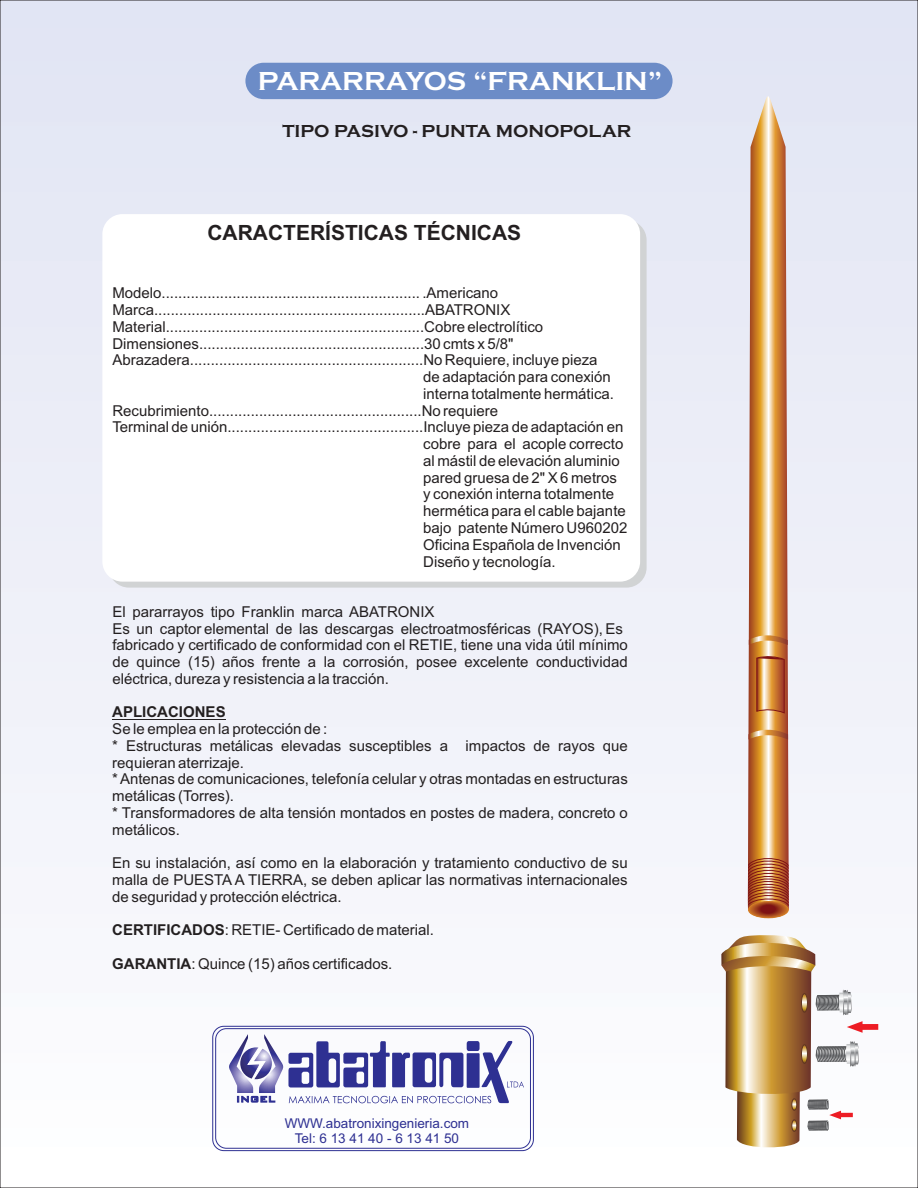
<style>
.page{position:relative;width:918px;height:1188px;background:#fff}
.page>*{position:absolute;margin:0;border:0;box-sizing:border-box;transform-origin:0 0}
.t1{font:700 27px "Copperplate Gothic";color:#fff}
.t2{font:700 21px "Arial";color:#231f20}
.t3{font:700 18px "Copperplate Gothic";color:#231f20}
.t4{font:15px/16.8px "Arial";color:#231f20}
.t5{font:700 15px "Arial";color:#231f20}
.t6{font:13.5px/15.1px "Arial";color:#2e3092;text-align:center}
.s1{font-weight:700}
</style>
<div class="page">
<div style="left:0;top:0;width:918px;height:1188px;background:linear-gradient(to bottom,#e1e4f3,#fdfdfe)"></div>
<div style="left:749px;top:902px;width:39px;height:16px;background:#ce7726;border-radius:50%"></div>
<div style="left:750px;top:902px;width:37px;height:16px;background:#c97226;border-radius:50%"></div>
<div style="left:750px;top:902px;width:36px;height:15px;background:#c56d25;border-radius:50%"></div>
<div style="left:751px;top:902px;width:35px;height:15px;background:#bf6624;border-radius:50%"></div>
<div style="left:752px;top:902px;width:33px;height:15px;background:#be6224;border-radius:50%"></div>
<div style="left:752px;top:902px;width:32px;height:15px;background:#b85d23;border-radius:50%"></div>
<div style="left:753px;top:903px;width:31px;height:13px;background:#b45823;border-radius:50%"></div>
<div style="left:753px;top:903px;width:30px;height:13px;background:#b05322;border-radius:50%"></div>
<div style="left:754px;top:903px;width:29px;height:13px;background:#aa4d21;border-radius:50%"></div>
<div style="left:755px;top:903px;width:27px;height:13px;background:#a54820;border-radius:50%"></div>
<div style="left:755px;top:903px;width:26px;height:12px;background:#a2441f;border-radius:50%"></div>
<div style="left:756px;top:904px;width:25px;height:11px;background:#9f3f1e;border-radius:50%"></div>
<div style="left:756px;top:904px;width:24px;height:11px;background:#9a3a1d;border-radius:50%"></div>
<div style="left:757px;top:904px;width:22px;height:11px;background:#97351c;border-radius:50%"></div>
<div style="left:758px;top:904px;width:21px;height:10px;background:#91301a;border-radius:50%"></div>
<div style="left:759px;top:904px;width:19px;height:10px;background:#892417;border-radius:50%"></div>
<div style="left:759px;top:905px;width:18px;height:9px;background:#871f17;border-radius:50%"></div>
<div style="left:760px;top:905px;width:16px;height:9px;background:#841915;border-radius:50%"></div>
<div style="left:761px;top:905px;width:15px;height:8px;background:#7e1214;border-radius:50%"></div>
<svg style="left:748px;top:95px;width:41px;height:817px;background:#d29760"></svg>
<svg style="left:721px;top:935px;width:157px;height:215px"></svg>
<svg style="left:228px;top:1034px;width:296px;height:69px"></svg>
<div style="left:213px;top:1026px;width:321px;height:125px;border:1px solid #2e3092;border-radius:11px"></div>
<div style="left:216px;top:1028px;width:315px;height:120px;border:1px solid #2e3092;border-radius:11px"></div>
<div style="left:245px;top:63px;width:428px;height:36px;background:#6c8cc7;border-radius:18px"></div>
<div style="left:109px;top:220px;width:538px;height:368px;background:#d1d3d4;border-radius:20px"></div>
<div style="left:102px;top:214px;width:538px;height:368px;background:#fff;border-radius:20px"></div>
<hr style="left:112px;top:719px;width:114px;height:1px;background:#231f20">
<h1 class="t1" style="left:258px;top:65px;width:406px">PARARRAYOS “FRANKLIN”</h1>
<p class="t3" style="left:282px;top:120px;width:350px">TIPO PASIVO - PUNTA MONOPOLAR</p>
<h2 class="t2" style="left:207px;top:225px;width:315px">CARACTERÍSTICAS TÉCNICAS</h2>
<p class="t4" style="left:112px;top:286px;width:387px">Modelo.............................................................. .Americano</p>
<p class="t4" style="left:112px;top:303px;width:400px">Marca.................................................................ABATRONIX</p>
<p class="t4" style="left:112px;top:320px;width:432px">Material..............................................................Cobre electrolítico</p>
<p class="t4" style="left:112px;top:336px;width:403px">Dimensiones......................................................30 cmts x 5/8"</p>
<p class="t4" style="left:112px;top:353px;width:487px">Abrazadera........................................................No Requiere, incluye pieza</p>
<p class="t4" style="left:423px;top:370px;width:189px">de adaptación para conexión</p>
<p class="t4" style="left:423px;top:387px;width:192px">interna totalmente hermática.</p>
<p class="t4" style="left:112px;top:403px;width:387px">Recubrimiento...................................................No requiere</p>
<p class="t4" style="left:112px;top:420px;width:513px">Terminal de unión...............................................Incluye pieza de adaptación en</p>
<p class="t4" style="left:423px;top:437px;width:202px">cobre para el acople correcto</p>
<p class="t4" style="left:423px;top:454px;width:198px">al mástil de elevación aluminio</p>
<p class="t4" style="left:423px;top:470px;width:195px">pared gruesa de 2" X 6 metros</p>
<p class="t4" style="left:423px;top:487px;width:192px">y conexión interna totalmente</p>
<p class="t4" style="left:423px;top:504px;width:204px">hermética para el cable bajante</p>
<p class="t4" style="left:423px;top:521px;width:206px">bajo patente Número U960202</p>
<p class="t4" style="left:423px;top:537px;width:199px">Oficina Española de Invención</p>
<p class="t4" style="left:423px;top:554px;width:134px">Diseño y tecnología.</p>
<p class="t4" style="left:112px;top:605px;width:517px">El pararrayos tipo Franklin marca ABATRONIX<br>Es un captor elemental de las descargas electroatmosféricas (RAYOS), Es fabricado y certificado de conformidad con el RETIE, tiene una vida útil mínimo de quince (15) años frente a la corrosión, posee excelente conductividad eléctrica, dureza y resistencia a la tracción.</p>
<p class="t5" style="left:112px;top:706px;width:115px">APLICACIONES</p>
<p class="t4" style="left:112px;top:722px;width:517px">Se le emplea en la protección de :<br>* Estructuras metálicas elevadas susceptibles a impactos de rayos que requieran aterrizaje.<br>* Antenas de comunicaciones, telefonía celular y otras montadas en estructuras metálicas (Torres).<br>* Transformadores de alta tensión montados en postes de madera, concreto o metálicos.</p>
<p class="t4" style="left:112px;top:856px;width:517px;text-align:justify">En su instalación, así como en la elaboración y tratamiento conductivo de su malla de PUESTA A TIERRA, se deben aplicar las normativas internacionales de seguridad y protección eléctrica.</p>
<p class="t4" style="left:112px;top:923px;width:323px"><span class="s1">CERTIFICADOS</span>: RETIE- Certificado de material.</p>
<p class="t4" style="left:112px;top:956px;width:282px"><span class="s1">GARANTIA</span>: Quince (15) años certificados.</p>
<p class="t6" style="left:285px;top:1117px;width:186px">WWW.abatronixingenieria.com<br>Tel: 6 13 41 40 - 6 13 41 50</p>
</div>
